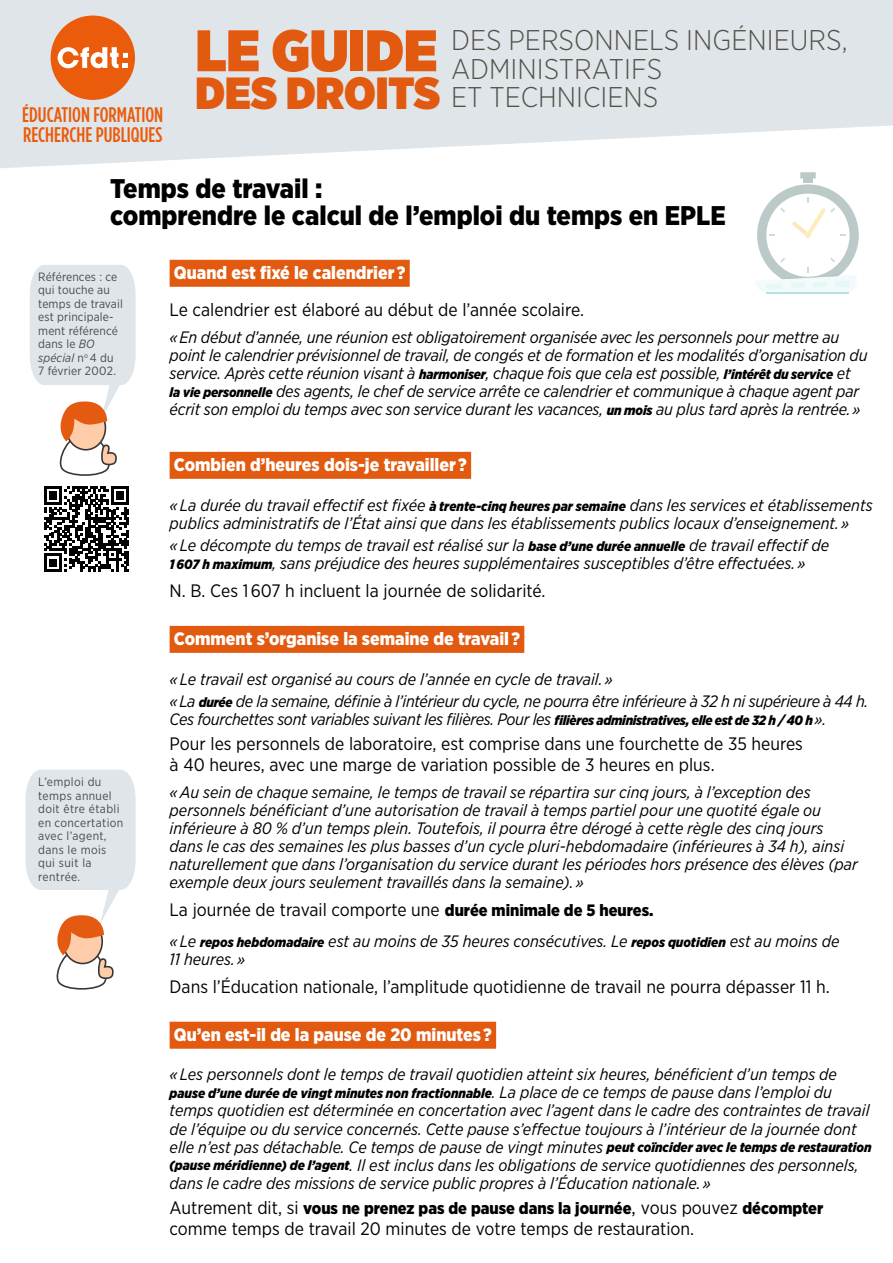
<style>
.page{position:relative;width:893px;height:1263px;background:#fff}
.page>*{position:absolute;margin:0;border:0;box-sizing:border-box;transform-origin:0 0}
.t1{font:900 58.5px "Gotham Narrow";color:#e25a10}
.t2{font:900 45px "Gotham Narrow";color:#e25a10}
.t3{font:300 28.5px/28.5px "Gotham Narrow";color:#525149}
.t4{font:900 27px/27px "Gotham Narrow";color:#000}
.t5{font:500 21.15px/19.8px "Gotham Condensed";color:#ea5b0b}
.t6{font:18px/21px "Gotham Narrow";color:#000}
.t7{font:900 18px "Gotham Narrow";color:#fff}
.t8{font:italic 16.5px/18px "Gotham Narrow";color:#000}
.t9{font:italic 16.5px/22.2px "Gotham Narrow";letter-spacing:-.02em;color:#000}
.t10{font:900 16.5px "Gotham Narrow";color:#000}
.t11{font:italic 900 13.5px "Gotham Narrow";color:#000}
.t12{font:12px/13.5px "Gotham Narrow";letter-spacing:.01em;color:#4a4a49}
.t13{font:12px/13.5px "Gotham Narrow";letter-spacing:.03em;color:#4a4a49}
.s1{font-weight:900;font-size:13.5px}
.s2{font-style:italic}
.s3{font-weight:900;font-size:16.5px}
.s4{font-weight:400;font-size:16.5px}
.s5{font-weight:400;font-size:18px}
.s6{font-weight:400;font-size:19.5px}
</style>
<div class="page">
<svg style="left:0;top:0;width:893px;height:168px;background:#e4e8eb"></svg>
<div style="left:170px;top:260px;width:240px;height:27px;background:#e25a10"></div>
<div style="left:170px;top:452px;width:301px;height:27px;background:#e25a10"></div>
<div style="left:170px;top:626px;width:354px;height:27px;background:#e25a10"></div>
<div style="left:170px;top:1022px;width:326px;height:27px;background:#e25a10"></div>
<svg style="left:26px;top:770px;width:110px;height:220px"></svg>
<div style="left:800px;top:172px;width:16px;height:6px;background:#bbc9c9"></div>
<div style="left:804px;top:176px;width:9px;height:7px;background:#bbc9c9"></div>
<hr style="left:766px;top:292px;width:83px;height:1px;background:#00a2ab">
<svg style="left:755px;top:179px;width:104px;height:113px"></svg>
<svg style="left:44px;top:486px;width:85px;height:86px"></svg>
<svg style="left:30px;top:265px;width:106px;height:211px"></svg>
<div style="left:51px;top:16px;width:84px;height:84px;background:#ea5b0b;border-radius:50%"></div>
<svg style="left:58px;top:47px;width:70px;height:21px"></svg>
<p class="t5" style="left:22px;top:104px;width:143px">ÉDUCATION FORMATION<br>RECHERCHE PUBLIQUES</p>
<h1 class="t1" style="left:196px;top:11px;width:243px">LE GUIDE</h1>
<h2 class="t2" style="left:196px;top:62px;width:246px">DES DROITS</h2>
<h3 class="t3" style="left:451px;top:25px;width:398px">DES PERSONNELS INGÉNIEURS,<br>ADMINISTRATIFS<br>ET TECHNICIENS</h3>
<h3 class="t4" style="left:110px;top:175px;width:617px">Temps de travail :<br>comprendre le calcul de l’emploi du temps en EPLE</h3>
<p class="t7" style="left:174px;top:261px;width:233px">Quand est fixé le calendrier ?</p>
<p class="t6" style="left:170px;top:299px;width:416px">Le calendrier est élaboré au début de l’année scolaire.</p>
<p class="t8" style="left:170px;top:327px;width:699px">« En début d’année, une réunion est obligatoirement organisée avec les personnels pour mettre au point le calendrier prévisionnel de travail, de congés et de formation et les modalités d’organisation du service. Après cette réunion visant à <span class="s1">harmoniser</span>, chaque fois que cela est possible, <span class="s1">l’intérêt du service</span> et<br><span class="s1">la vie personnelle</span> des agents, le chef de service arrête ce calendrier et communique à chaque agent par écrit son emploi du temps avec son service durant les vacances, <span class="s1">un mois</span> au plus tard après la rentrée. »</p>
<p class="t12" style="left:38px;top:269px;width:86px">Références : ce qui touche au temps de travail est principale&shy;ment référencé dans le <span class="s2">BO spécial</span> n<sup>o</sup> 4 du<br>7 février 2002.</p>
<p class="t13" style="left:38px;top:775px;width:87px">L’emploi du temps annuel doit être établi en concertation avec l’agent, dans le mois qui suit la rentrée.</p>
<p class="t7" style="left:174px;top:453px;width:294px">Combien d’heures dois-je travailler ?</p>
<p class="t8" style="left:170px;top:495px;width:705px">« La durée du travail effectif est fixée <span class="s1">à trente-cinq heures par semaine</span> dans les services et établissements publics administratifs de l’État ainsi que dans les établissements publics locaux d’enseignement. »</p>
<p class="t8" style="left:170px;top:536px;width:661px">« Le décompte du temps de travail est réalisé sur la <span class="s1">base d’une durée annuelle</span> de travail effectif de<br><span class="s1">1 607 h maximum</span>, sans préjudice des heures supplémentaires susceptibles d’être effectuées. »</p>
<p class="t6" style="left:170px;top:580px;width:377px">N. B. Ces 1 607 h incluent la journée de solidarité.</p>
<p class="t7" style="left:174px;top:627px;width:348px">Comment s’organise la semaine de travail ?</p>
<p class="t9" style="left:170px;top:667px;width:700px">« Le travail est organisé au cours de l’année en cycle de travail. »<br>« La <span class="s1">durée</span> de la semaine, définie à l’intérieur du cycle, ne pourra être inférieure à 32 h ni supérieure à 44 h.</p>
<p class="t9" style="left:170px;top:708px;width:658px">Ces fourchettes sont variables suivant les filières. Pour les <span class="s1">filières administratives, elle est de 32 h / 40 h</span> ».</p>
<p class="t6" style="left:170px;top:733px;width:635px">Pour les personnels de laboratoire, est comprise dans une fourchette de 35 heures à 40 heures, avec une marge de variation possible de 3 heures en plus.</p>
<p class="t8" style="left:170px;top:782px;width:690px">« Au sein de chaque semaine, le temps de travail se répartira sur cinq jours, à l’exception des personnels bénéficiant d’une autorisation de travail à temps partiel pour une quotité égale ou inférieure à 80 % d’un temps plein. Toutefois, il pourra être dérogé à cette règle des cinq jours dans le cas des semaines les plus basses d’un cycle pluri-hebdomadaire (inférieures à 34 h), ainsi naturellement que dans l’organisation du service durant les périodes hors présence des élèves (par exemple deux jours seulement travaillés dans la semaine). »</p>
<p class="t6" style="left:170px;top:899px;width:485px">La journée de travail comporte une <span class="s3">durée minimale de 5 heures.</span></p>
<p class="t8" style="left:170px;top:931px;width:671px">« Le <span class="s1">repos hebdomadaire</span> est au moins de 35 heures consécutives. Le <span class="s1">repos quotidien</span> est au moins de<br>11 heures. »</p>
<p class="t6" style="left:170px;top:976px;width:662px">Dans l’Éducation nationale, l’amplitude quotidienne de travail ne pourra dépasser 11 h.</p>
<p class="t7" style="left:174px;top:1023px;width:319px">Qu’en est-il de la pause de 20 minutes ?</p>
<p class="t8" style="left:170px;top:1065px;width:669px">« Les personnels dont le temps de travail quotidien atteint six heures, bénéficient d’un temps de</p>
<p class="t11" style="left:170px;top:1085px;width:664px">pause d’une durée de vingt minutes non fractionnable<span class="s4">. La place de ce temps de pause dans l’emploi du</span></p>
<p class="t8" style="left:170px;top:1101px;width:703px">temps quotidien est déterminée en concertation avec l’agent dans le cadre des contraintes de travail de l’équipe ou du service concernés. Cette pause s’effectue toujours à l’intérieur de la journée dont elle n’est pas détachable. Ce temps de pause de vingt minutes <span class="s1">peut coïncider avec le temps de restauration (pause méridienne) de l’agent</span>. Il est inclus dans les obligations de service quotidiennes des personnels, dans le cadre des missions de service public propres à l’Éducation nationale. »</p>
<p class="t10" style="left:170px;top:1197px;width:655px"><span class="s5">Autrement dit, si</span> vous ne prenez pas de pause dans la journée<span class="s6">,</span> <span class="s5">vous pouvez</span> décompter</p>
<p class="t6" style="left:170px;top:1217px;width:526px">comme temps de travail 20 minutes de votre temps de restauration.</p>
</div>
